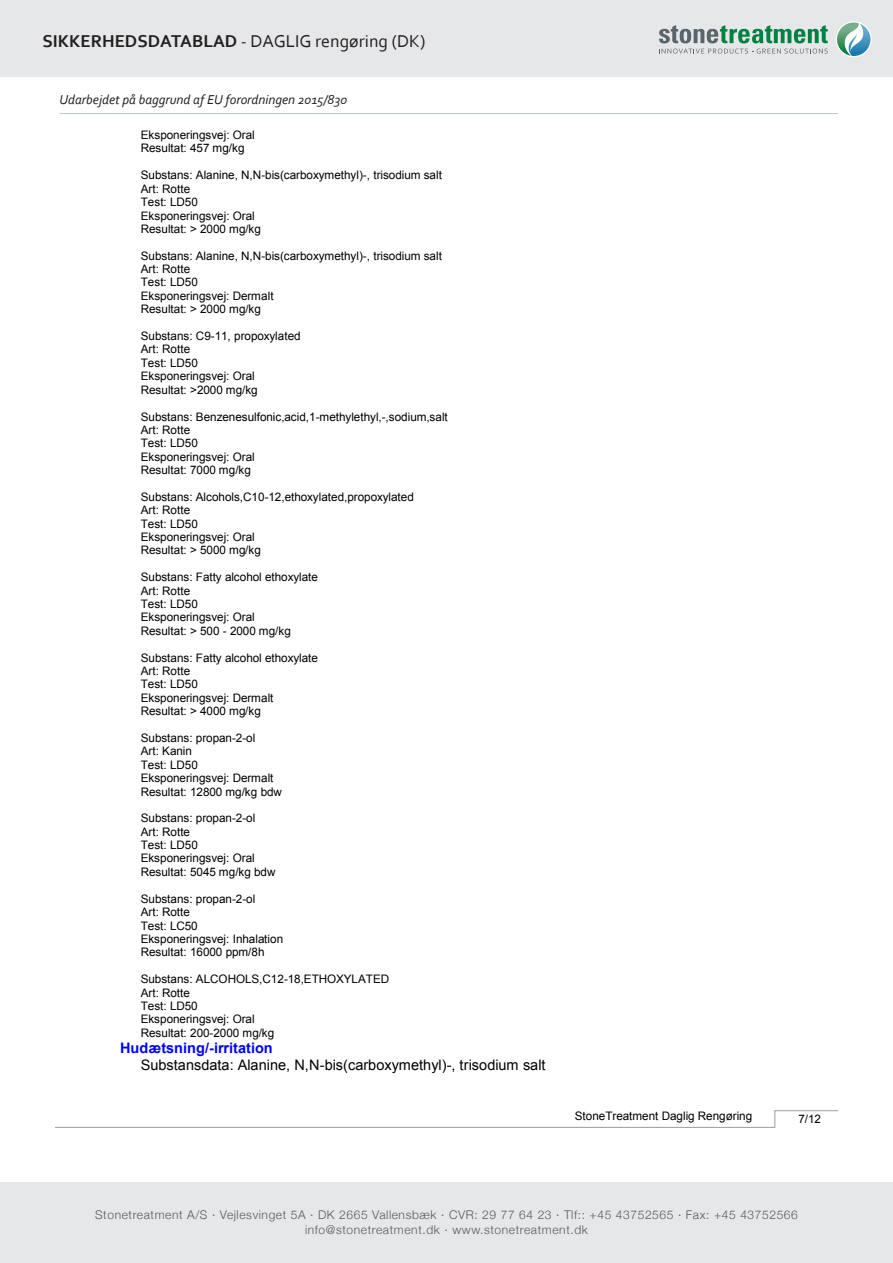
<style>
.page{position:relative;width:893px;height:1263px;background:#fff}
.page>*{position:absolute;margin:0;border:0;box-sizing:border-box;transform-origin:0 0}
.t1{font:18px "Corbel";color:#231f20}
.t2{font:14.55px/16.8px "Arial";color:#000}
.t3{font:13.8px "Arial";color:#000}
.t4{font:italic 13.5px "Corbel";color:#231f20}
.t5{font:300 12px "Helvetica Neue";letter-spacing:.05em;color:#57585a}
.t6{font:11.7px/13.4px "Arial";letter-spacing:-.005em;color:#000}
.s1{font-weight:700}
.s2{font-weight:700;color:#00f}
</style>
<div class="page">
<div style="left:0;top:0;width:893px;height:77px;background:#e6e7e9"></div>
<div style="left:0;top:1182px;width:893px;height:81px;background:#e6e7e9"></div>
<svg style="left:55px;top:1110px;width:783px;height:18px"></svg>
<svg style="left:836px;top:21px;width:36px;height:36px"></svg>
<svg style="left:659px;top:25px;width:169px;height:18px"></svg>
<svg style="left:659px;top:49px;width:169px;height:5px"></svg>
<svg style="left:837px;top:23px;width:33px;height:33px"></svg>
<hr style="left:60px;top:113px;width:778px;height:1px;background:#bcc5cd">
<p class="t1" style="left:43px;top:30px;width:384px"><span class="s1">SIKKERHEDSDATABLAD</span> - DAGLIG rengøring (DK)</p>
<p class="t3" style="left:63px;top:89px;width:164px">EU forordningen 2015/830</p>
<p class="t4" style="left:60px;top:91px;width:289px">Udarbejdet på baggrund af EU forordningen 2015/830</p>
<p class="t6" style="left:141px;top:128px;width:116px">Eksponeringsvej: Oral<br>Resultat: 457 mg/kg</p>
<p class="t6" style="left:141px;top:169px;width:303px">Substans: Alanine, N,N-bis(carboxymethyl)-, trisodium salt<br>Art: Rotte<br>Test: LD50<br>Eksponeringsvej: Oral<br>Resultat: &gt; 2000 mg/kg</p>
<p class="t6" style="left:141px;top:249px;width:303px">Substans: Alanine, N,N-bis(carboxymethyl)-, trisodium salt<br>Art: Rotte<br>Test: LD50<br>Eksponeringsvej: Dermalt<br>Resultat: &gt; 2000 mg/kg</p>
<p class="t6" style="left:141px;top:329px;width:161px">Substans: C9-11, propoxylated<br>Art: Rotte<br>Test: LD50<br>Eksponeringsvej: Oral<br>Resultat: &gt;2000 mg/kg</p>
<p class="t6" style="left:141px;top:410px;width:309px">Substans: Benzenesulfonic,acid,1-methylethyl,-,sodium,salt<br>Art: Rotte<br>Test: LD50<br>Eksponeringsvej: Oral<br>Resultat: 7000 mg/kg</p>
<p class="t6" style="left:141px;top:490px;width:275px">Substans: Alcohols,C10-12,ethoxylated,propoxylated<br>Art: Rotte<br>Test: LD50<br>Eksponeringsvej: Oral<br>Resultat: &gt; 5000 mg/kg</p>
<p class="t6" style="left:141px;top:571px;width:179px">Substans: Fatty alcohol ethoxylate<br>Art: Rotte<br>Test: LD50<br>Eksponeringsvej: Oral<br>Resultat: &gt; 500 - 2000 mg/kg</p>
<p class="t6" style="left:141px;top:651px;width:179px">Substans: Fatty alcohol ethoxylate<br>Art: Rotte<br>Test: LD50<br>Eksponeringsvej: Dermalt<br>Resultat: &gt; 4000 mg/kg</p>
<p class="t6" style="left:141px;top:731px;width:143px">Substans: propan-2-ol<br>Art: Kanin<br>Test: LD50<br>Eksponeringsvej: Dermalt<br>Resultat: 12800 mg/kg bdw</p>
<p class="t6" style="left:141px;top:812px;width:136px">Substans: propan-2-ol<br>Art: Rotte<br>Test: LD50<br>Eksponeringsvej: Oral<br>Resultat: 5045 mg/kg bdw</p>
<p class="t6" style="left:141px;top:892px;width:144px">Substans: propan-2-ol<br>Art: Rotte<br>Test: LC50<br>Eksponeringsvej: Inhalation<br>Resultat: 16000 ppm/8h</p>
<p class="t6" style="left:141px;top:972px;width:250px">Substans: ALCOHOLS,C12-18,ETHOXYLATED<br>Art: Rotte<br>Test: LD50<br>Eksponeringsvej: Oral<br>Resultat: 200-2000 mg/kg</p>
<p class="t2" style="left:141px;top:1039px;width:406px;text-indent:-21px"><span class="s2">Hudætsning/-irritation<br></span>Substansdata: Alanine, N,N-bis(carboxymethyl)-, trisodium salt</p>
<p class="t6" style="left:575px;top:1110px;width:179px">StoneTreatment Daglig Rengøring</p>
<p class="t6" style="left:798px;top:1112px;width:24px">7/12</p>
<p class="t5" style="left:95px;top:1205px;width:704px">Stonetreatment A/S · Vejlesvinget 5A · DK 2665 Vallensbæk · CVR: 29 77 64 23 · Tlf:: +45 43752565 · Fax: +45 43752566</p>
<p class="t5" style="left:305px;top:1220px;width:284px">info@stonetreatment.dk · www.stonetreatment.dk</p>
</div>
